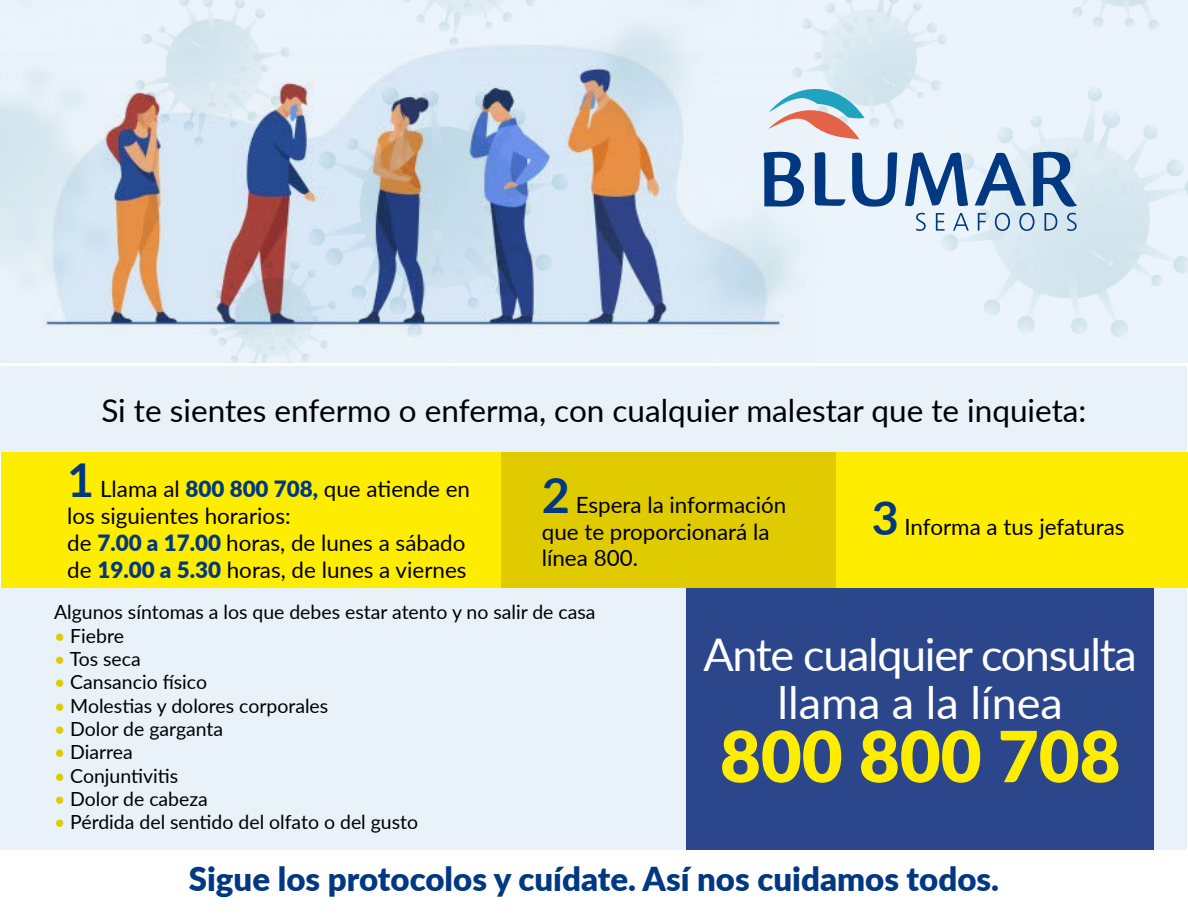
<style>
.page{position:relative;width:1188px;height:918px;background:#fff}
.page>*{position:absolute;margin:0;border:0;box-sizing:border-box;transform-origin:0 0}
.t1{font:900 70.5px "Lato";color:#ffed00}
.t2{font:45px/48px "Lato";letter-spacing:-.03em;color:#fff;text-align:center}
.t3{font:900 33px "Lato";color:#003882}
.t4{font:31.5px "Lato";color:#000}
.t5{font:22.35px/26.8px "Lato";color:#000}
.t6{font:19.5px "Lato";color:#000}
.s1{font-weight:700;font-size:46.65px;color:#003882}
.s2{font-weight:900;color:#003882}
.s3{font-weight:700;font-size:48.6px;color:#003882}
.s4{color:#dfcb00}
</style>
<div class="page">
<img style="left:0;top:0;width:1187px;height:362px">
<div style="left:1px;top:452px;width:501px;height:136px;background:#ffed00"></div>
<div style="left:502px;top:452px;width:334px;height:136px;background:#dfcb00"></div>
<div style="left:836px;top:452px;width:351px;height:136px;background:#ffed00"></div>
<div style="left:1px;top:367px;width:1186px;height:85px;background:#e9f2f9"></div>
<div style="left:1px;top:588px;width:1186px;height:262px;background:#e9f2f9"></div>
<div style="left:687px;top:588px;width:467px;height:262px;background:#2b468b"></div>
<img style="left:1px;top:0;width:816px;height:362px">
<svg style="left:764px;top:152px;width:41px;height:55px"></svg>
<svg style="left:815px;top:151px;width:262px;height:80px"></svg>
<svg style="left:768px;top:79px;width:97px;height:60px"></svg>
<h3 class="t4" style="left:101px;top:388px;width:987px">Si te sientes enfermo o enferma, con cualquier malestar que te inquieta:</h3>
<p class="t5" style="left:67px;top:475px;width:404px"><span class="s1">1</span> Llama al <span class="s2">800 800 708,</span> que atiende en los siguientes horarios:<br>de <span class="s2">7.00 a 17.00</span> horas, de lunes a sábado de <span class="s2">19.00 a 5.30</span> horas, de lunes a viernes</p>
<p class="t5" style="left:542px;top:490px;width:246px"><span class="s3">2</span> Espera la información que te proporcionará la línea 800.</p>
<p class="t5" style="left:872px;top:512px;width:254px"><span class="s1">3</span> Informa a tus jefaturas</p>
<p class="t6" style="left:54px;top:598px;width:543px">Algunos síntomas a los que debes estar atento y no salir de casa</p>
<p class="t6" style="left:54px;top:622px;width:72px"><span class="s4">•</span> Fiebre</p>
<p class="t6" style="left:54px;top:645px;width:88px"><span class="s4">•</span> Tos seca</p>
<p class="t6" style="left:54px;top:668px;width:155px"><span class="s4">•</span> Cansancio físico</p>
<p class="t6" style="left:54px;top:692px;width:276px"><span class="s4">•</span> Molestias y dolores corporales</p>
<p class="t6" style="left:54px;top:715px;width:171px"><span class="s4">•</span> Dolor de garganta</p>
<p class="t6" style="left:54px;top:738px;width:80px"><span class="s4">•</span> Diarrea</p>
<p class="t6" style="left:54px;top:762px;width:126px"><span class="s4">•</span> Conjuntivitis</p>
<p class="t6" style="left:54px;top:785px;width:155px"><span class="s4">•</span> Dolor de cabeza</p>
<p class="t6" style="left:54px;top:808px;width:366px"><span class="s4">•</span> Pérdida del sentido del olfato o del gusto</p>
<h2 class="t2" style="left:704px;top:629px;width:435px">Ante cualquier consulta llama a la línea</h2>
<h1 class="t1" style="left:720px;top:703px;width:402px">800 800 708</h1>
<h3 class="t3" style="left:189px;top:854px;width:812px">Sigue los protocolos y cuídate. Así nos cuidamos todos.</h3>
</div>
